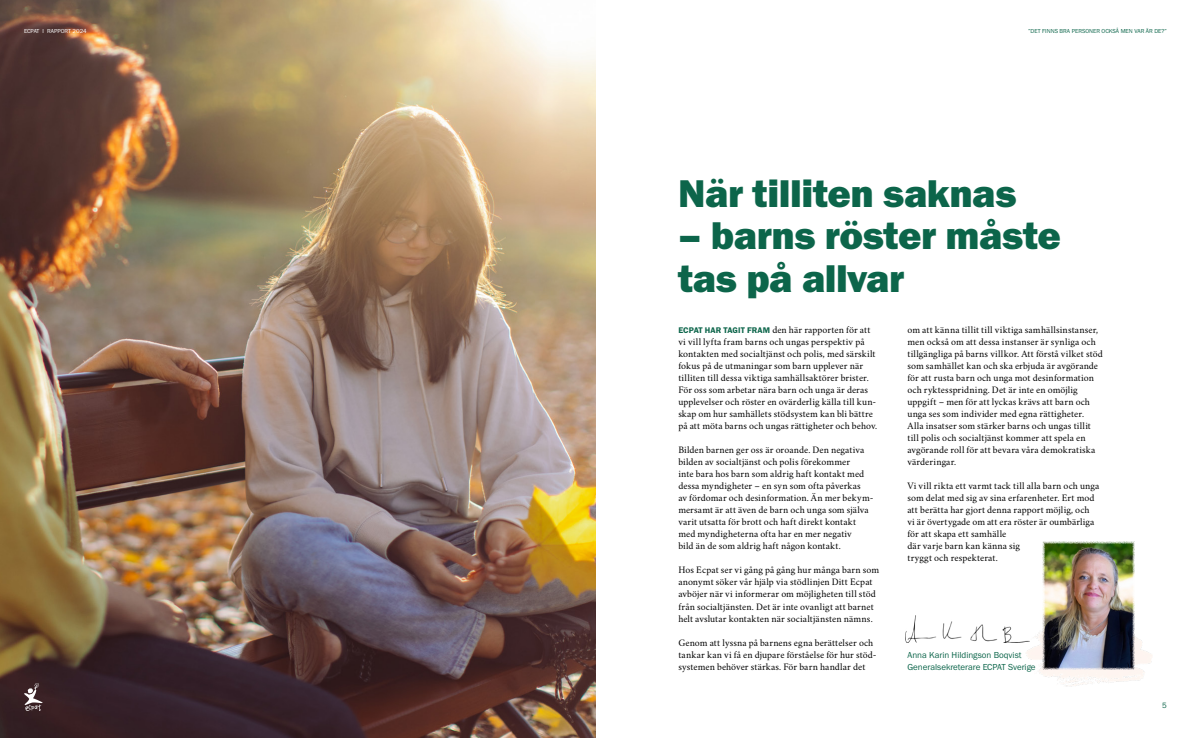
<style>
.page{position:relative;width:1191px;height:738px;background:#fff}
.page>*{position:absolute;margin:0;border:0;box-sizing:border-box;transform-origin:0 0}
.t1{font:40px/42.5px "Franklin Gothic URW Hea";letter-spacing:-.015em;color:#0c654a}
.t2{font:10px/12px "Crimson";letter-spacing:.01em;color:#000}
.t3{font:9px/12px "Franklin Gothic URW Boo";color:#0c654a}
.t4{font:8px "Franklin Gothic URW Boo";color:#0c654a}
.t5{font:6px "Franklin Gothic URW Boo";color:#0c654a}
.t6{font:6px "Franklin Gothic URW Boo";color:#fff}
.s1{font-family:"Franklin Gothic URW Dem";font-size:8.5px;color:#0c654a}
</style>
<div class="page">
<img style="left:0;top:0;width:595px;height:737px">
<img style="left:1015px;top:616px;width:137px;height:71px">
<img style="left:1042px;top:541px;width:92px;height:128px">
<img style="left:905px;top:615px;width:124px;height:27px">
<svg style="left:24px;top:682px;width:19px;height:29px"></svg>
<p class="t6" style="left:24px;top:27px;width:64px">ECPAT I RAPPORT 2024</p>
<p class="t5" style="left:1028px;top:27px;width:140px">”DET FINNS BRA PERSONER OCKSÅ MEN VAR ÄR DE?”</p>
<h1 class="t1" style="left:678px;top:171px;width:340px">När tilliten saknas</h1>
<h1 class="t1" style="left:678px;top:213px;width:384px">– barns röster måste tas på allvar</h1>
<p class="t2" style="left:678px;top:322px;width:200px"><span class="s1">ECPAT HAR TAGIT FRAM</span> den här rapporten för att vi vill lyfta fram barns och ungas perspektiv på kontakten med socialtjänst och polis, med särskilt fokus på de utmaningar som barn upplever när tilliten till dessa viktiga samhällsaktörer brister.<br>För oss som arbetar nära barn och unga är deras upplevelser och röster en ovärderlig källa till kun&shy;skap om hur samhällets stödsystem kan bli bättre på att möta barns och ungas rättigheter och behov.</p>
<p class="t2" style="left:678px;top:442px;width:196px">Bilden barnen ger oss är oroande. Den negativa bilden av socialtjänst och polis förekommer<br>inte bara hos barn som aldrig haft kontakt med dessa myndigheter – en syn som ofta påverkas<br>av fördomar och desinformation. Än mer bekym&shy;mersamt är att även de barn och unga som själva varit utsatta för brott och haft direkt kontakt med myndigheterna ofta har en mer negativ<br>bild än de som aldrig haft någon kontakt.</p>
<p class="t2" style="left:678px;top:562px;width:202px">Hos Ecpat ser vi gång på gång hur många barn som anonymt söker vår hjälp via stödlinjen Ditt Ecpat avböjer när vi informerar om möjligheten till stöd från socialtjänsten. Det är inte ovanligt att barnet helt avslutar kontakten när socialtjänsten nämns.</p>
<p class="t2" style="left:678px;top:634px;width:200px">Genom att lyssna på barnens egna berättelser och tankar kan vi få en djupare förståelse för hur stöd&shy;systemen behöver stärkas. För barn handlar det</p>
<p class="t2" style="left:907px;top:322px;width:197px">om att känna tillit till viktiga samhällsinstanser, men också om att dessa instanser är synliga och tillgängliga på barns villkor. Att förstå vilket stöd som samhället kan och ska erbjuda är avgörande för att rusta barn och unga mot desinformation och ryktesspridning. Det är inte en omöjlig uppgift – men för att lyckas krävs att barn och unga ses som individer med egna rättigheter.<br>Alla insatser som stärker barns och ungas tillit till polis och socialtjänst kommer att spela en avgörande roll för att bevara våra demokratiska värderingar.</p>
<p class="t2" style="left:907px;top:478px;width:193px">Vi vill rikta ett varmt tack till alla barn och unga som delat med sig av sina erfarenheter. Ert mod att berätta har gjort denna rapport möjlig, och vi är övertygade om att era röster är oumbärliga för att skapa ett samhälle<br>där varje barn kan känna sig<br>tryggt och respekterat.</p>
<p class="t3" style="left:907px;top:648px;width:130px">Anna Karin Hildingson Boqvist<br>Generalsekreterare ECPAT Sverige</p>
<p class="t4" style="left:1162px;top:699px;width:6px">5</p>
</div>
